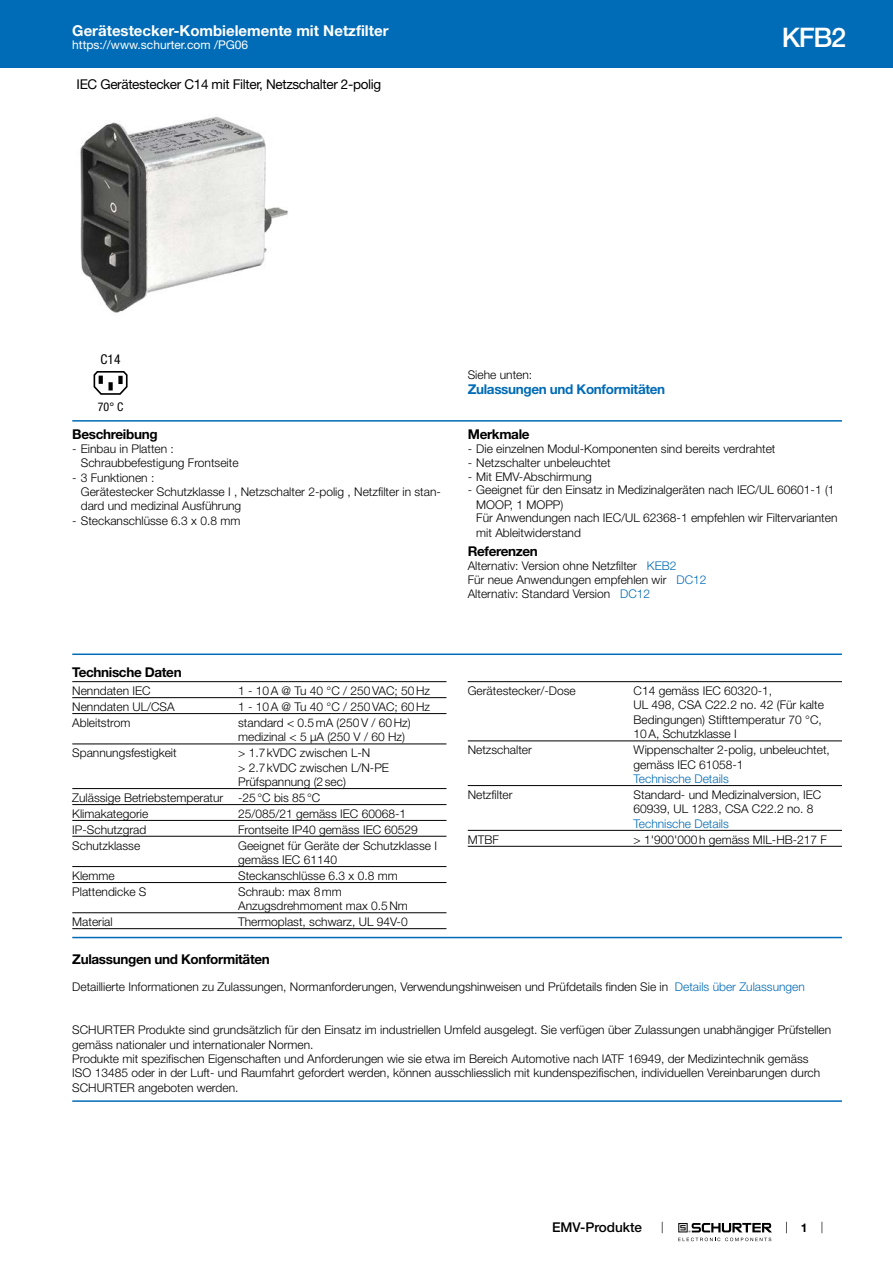
<style>
.page{position:relative;width:893px;height:1263px;background:#fff}
.page>*{position:absolute;margin:0;border:0;box-sizing:border-box;transform-origin:0 0}
.t1{font:500 27px "Helvetica Neue LT";color:#fff}
.t2{font:700 15px "Helvetica Neue LT";color:#fff}
.t3{font:700 13.5px "Helvetica Neue LT";letter-spacing:-.025em;color:#000}
.t4{font:13.5px "Helvetica Neue LT";letter-spacing:-.025em;color:#000}
.t5{font:700 13.5px "Helvetica Neue LT";letter-spacing:-.025em;color:#006bb6}
.t6{font:500 13.5px "Helvetica Neue LT";color:#000}
.t7{font:condensed 13.5px "Helvetica Neue LT";color:#000}
.t8{font:300 12px/14.4px "Helvetica Neue LT";color:#000}
.t9{font:300 12px "Helvetica Neue LT";color:#006bb6}
.t10{font:12px "Helvetica Neue LT";color:#fff}
.t11{font:condensed 12px "Helvetica Neue LT";color:#000}
.t12{font:700 12px "Helvetica Neue LT";color:#000}
.s1{color:#006bb6}
</style>
<div class="page">
<svg style="left:678px;top:1223px;width:94px;height:18px"></svg>
<div style="left:0;top:0;width:893px;height:68px;background:#006bb6"></div>
<img style="left:80px;top:117px;width:208px;height:196px">
<svg style="left:94px;top:371px;width:34px;height:24px"></svg>
<hr style="left:72px;top:420px;width:770px;height:2px;background:#006bb6">
<hr style="left:72px;top:653px;width:770px;height:2px;background:#006bb6">
<hr style="left:72px;top:681px;width:374px;height:1px;background:#000">
<hr style="left:72px;top:697px;width:374px;height:1px;background:#000">
<hr style="left:72px;top:713px;width:374px;height:1px;background:#000">
<hr style="left:72px;top:743px;width:374px;height:1px;background:#000">
<hr style="left:72px;top:788px;width:374px;height:1px;background:#000">
<hr style="left:72px;top:804px;width:374px;height:1px;background:#000">
<hr style="left:72px;top:820px;width:374px;height:1px;background:#000">
<hr style="left:72px;top:836px;width:374px;height:1px;background:#000">
<hr style="left:72px;top:866px;width:374px;height:1px;background:#000">
<hr style="left:72px;top:882px;width:374px;height:1px;background:#000">
<hr style="left:72px;top:912px;width:374px;height:1px;background:#000">
<hr style="left:72px;top:928px;width:374px;height:1px;background:#000">
<hr style="left:468px;top:681px;width:374px;height:1px;background:#000">
<hr style="left:468px;top:740px;width:374px;height:1px;background:#000">
<hr style="left:468px;top:785px;width:374px;height:1px;background:#000">
<hr style="left:468px;top:830px;width:374px;height:1px;background:#000">
<hr style="left:468px;top:846px;width:374px;height:1px;background:#000">
<hr style="left:72px;top:937px;width:770px;height:1px;background:#006bb6">
<hr style="left:72px;top:1100px;width:770px;height:2px;background:#006bb6">
<p class="t2" style="left:72px;top:21px;width:318px">Gerätestecker-Kombielemente mit Netzfilter</p>
<p class="t10" style="left:72px;top:38px;width:178px">https://www.schurter.com /PG06</p>
<p class="t4" style="left:77px;top:76px;width:306px">IEC Gerätestecker C14 mit Filter, Netzschalter 2-polig</p>
<h1 class="t1" style="left:782px;top:21px;width:66px">KFB2</h1>
<p class="t7" style="left:101px;top:351px;width:21px">C14</p>
<p class="t11" style="left:98px;top:400px;width:27px">70° C</p>
<p class="t3" style="left:72px;top:426px;width:87px">Beschreibung</p>
<p class="t8" style="left:81px;top:441px;width:159px;text-indent:-9px">- Einbau in Platten :<br>Schraubbefestigung Frontseite</p>
<p class="t8" style="left:81px;top:470px;width:362px;text-indent:-9px">- 3 Funktionen :<br>Gerätestecker Schutzklasse I , Netzschalter 2-polig , Netzfilter in stan&shy;dard und medizinal Ausführung</p>
<p class="t8" style="left:72px;top:513px;width:170px">- Steckanschlüsse 6.3 x 0.8 mm</p>
<p class="t8" style="left:468px;top:368px;width:66px">Siehe unten:</p>
<p class="t5" style="left:468px;top:381px;width:199px">Zulassungen und Konformitäten</p>
<p class="t3" style="left:468px;top:426px;width:63px">Merkmale</p>
<p class="t8" style="left:468px;top:441px;width:309px">- Die einzelnen Modul-Komponenten sind bereits verdrahtet</p>
<p class="t8" style="left:468px;top:455px;width:144px">- Netzschalter unbeleuchtet</p>
<p class="t8" style="left:468px;top:469px;width:126px">- Mit EMV-Abschirmung</p>
<p class="t8" style="left:476px;top:483px;width:363px;text-indent:-9px">- Geeignet für den Einsatz in Medizinalgeräten nach IEC/UL 60601-1 (1<br>MOOP, 1 MOPP)<br>Für Anwendungen nach IEC/UL 62368-1 empfehlen wir Filtervarianten mit Ableitwiderstand</p>
<p class="t3" style="left:468px;top:543px;width:72px">Referenzen</p>
<p class="t8" style="left:468px;top:558px;width:240px;line-height:13.8px">Alternativ: Version ohne Netzfilter <span class="s1">KEB2<br></span>Für neue Anwendungen empfehlen wir <span class="s1">DC12<br></span>Alternativ: Standard Version <span class="s1">DC12</span></p>
<p class="t3" style="left:72px;top:664px;width:111px">Technische Daten</p>
<p class="t8" style="left:72px;top:683px;width:80px">Nenndaten IEC</p>
<p class="t8" style="left:238px;top:683px;width:193px">1 - 10A @ Tu 40 °C / 250VAC; 50Hz</p>
<p class="t8" style="left:72px;top:699px;width:104px">Nenndaten UL/CSA</p>
<p class="t8" style="left:238px;top:699px;width:193px">1 - 10A @ Tu 40 °C / 250VAC; 60Hz</p>
<p class="t8" style="left:72px;top:715px;width:60px">Ableitstrom</p>
<p class="t8" style="left:238px;top:715px;width:174px">standard &lt; 0.5mA (250V / 60Hz) medizinal &lt; 5 µA (250 V / 60 Hz)</p>
<p class="t8" style="left:72px;top:745px;width:106px">Spannungsfestigkeit</p>
<p class="t8" style="left:238px;top:745px;width:152px">&gt; 1.7kVDC zwischen L-N<br>&gt; 2.7kVDC zwischen L/N-PE<br>Prüfspannung (2sec)</p>
<p class="t8" style="left:72px;top:789px;width:250px;line-height:16px">Zulässige Betriebstemperatur -25°C bis 85°C<br>Klimakategorie</p>
<p class="t8" style="left:238px;top:806px;width:170px">25/085/21 gemäss IEC 60068-1</p>
<p class="t8" style="left:72px;top:822px;width:76px">IP-Schutzgrad</p>
<p class="t8" style="left:238px;top:822px;width:181px">Frontseite IP40 gemäss IEC 60529</p>
<p class="t8" style="left:72px;top:838px;width:70px">Schutzklasse</p>
<p class="t8" style="left:238px;top:838px;width:200px">Geeignet für Geräte der Schutzklasse I gemäss IEC 61140</p>
<p class="t8" style="left:72px;top:868px;width:44px">Klemme</p>
<p class="t8" style="left:238px;top:868px;width:161px">Steckanschlüsse 6.3 x 0.8 mm</p>
<p class="t8" style="left:72px;top:884px;width:76px">Plattendicke S</p>
<p class="t8" style="left:238px;top:884px;width:171px">Schraub: max 8mm<br>Anzugsdrehmoment max 0.5Nm</p>
<p class="t8" style="left:72px;top:914px;width:42px">Material</p>
<p class="t8" style="left:238px;top:914px;width:171px">Thermoplast, schwarz, UL 94V-0</p>
<p class="t8" style="left:468px;top:683px;width:110px">Gerätestecker/-Dose</p>
<p class="t8" style="left:634px;top:683px;width:192px">C14 gemäss IEC 60320-1,<br>UL 498, CSA C22.2 no. 42 (Für kalte<br>Bedingungen) Stifttemperatur 70 °C,<br>10A, Schutzklasse I</p>
<p class="t8" style="left:468px;top:742px;width:66px">Netzschalter</p>
<p class="t8" style="left:634px;top:742px;width:198px">Wippenschalter 2-polig, unbeleuchtet, gemäss IEC 61058-1</p>
<p class="t9" style="left:634px;top:771px;width:97px">Technische Details</p>
<p class="t8" style="left:468px;top:787px;width:46px">Netzfilter</p>
<p class="t8" style="left:634px;top:787px;width:189px">Standard- und Medizinalversion, IEC<br>60939, UL 1283, CSA C22.2 no. 8</p>
<p class="t9" style="left:634px;top:816px;width:97px">Technische Details</p>
<p class="t8" style="left:468px;top:832px;width:33px">MTBF</p>
<p class="t8" style="left:634px;top:832px;width:195px">&gt; 1'900'000h gemäss MIL-HB-217 F</p>
<p class="t3" style="left:72px;top:951px;width:199px">Zulassungen und Konformitäten</p>
<p class="t8" style="left:72px;top:979px;width:734px">Detaillierte Informationen zu Zulassungen, Normanforderungen, Verwendungshinweisen und Prüfdetails finden Sie in <span class="s1">Details über Zulassungen</span></p>
<p class="t8" style="left:72px;top:1022px;width:760px">SCHURTER Produkte sind grundsätzlich für den Einsatz im industriellen Umfeld ausgelegt. Sie verfügen über Zulassungen unabhängiger Prüfstellen gemäss nationaler und internationaler Normen.<br>Produkte mit spezifischen Eigenschaften und Anforderungen wie sie etwa im Bereich Automotive nach IATF 16949, der Medizintechnik gemäss<br>ISO 13485 oder in der Luft- und Raumfahrt gefordert werden, können ausschliesslich mit kundenspezifischen, individuellen Vereinbarungen durch SCHURTER angeboten werden.</p>
<p class="t6" style="left:552px;top:1219px;width:92px">EMV-Produkte</p>
<p class="t12" style="left:801px;top:1220px;width:8px">1</p>
</div>
